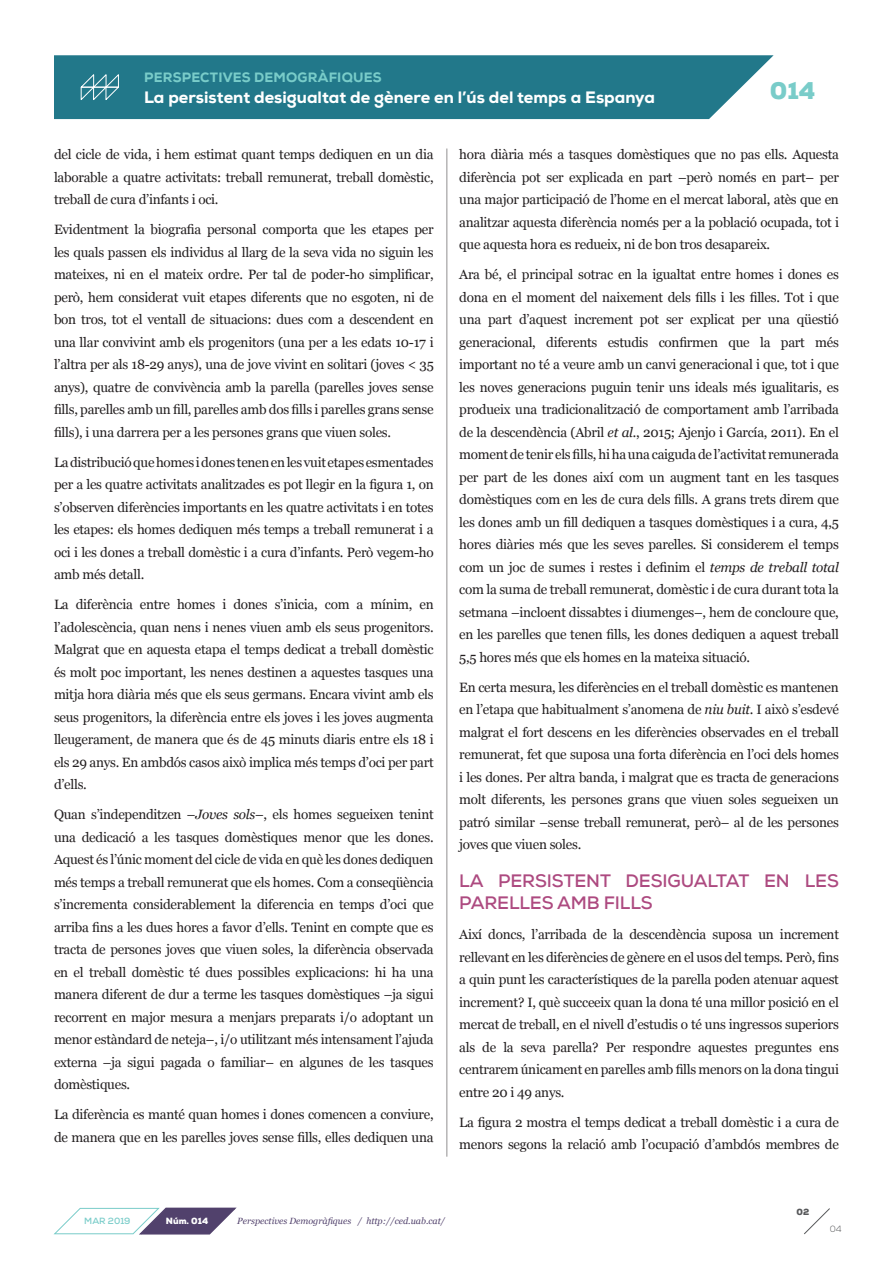
<style>
.page{position:relative;width:893px;height:1263px;background:#fff}
.page>*{position:absolute;margin:0;border:0;box-sizing:border-box;transform-origin:0 0}
.t1{font:900 24.15px "Nexa";color:#79ccc9}
._1{font:700 18px/22.5px "Nexa";letter-spacing:-.005em;color:#ad4a80}
.t2{font:800 16.5px "Nexa";color:#fff}
._1-2{font:13.5px/22.5px "Georgia";letter-spacing:-.02em;color:#231f20;text-align:justify}
.t3{font:800 13.5px "Nexa";letter-spacing:.015em;color:#79ccc9}
.Texto_cursiva_SUBIND{font:italic 9px "Georgia";color:#51416c}
.Texto_pequeño{font:700 9px "Nexa";color:#79ccc9}
.t4{font:900 9px "Nexa";color:#fff}
.t5{font:900 9px "Nexa";color:#57585a}
.t6{font:300 9px "Nexa";color:#57585a}
.s1{font-style:italic}
</style>
<div class="page">
<hr style="left:446px;top:149px;width:1px;height:1008px;background:#231f20">
<div style="left:54px;top:55px;width:720px;height:64px;background:#22788a"></div>
<svg style="left:79px;top:73px;width:41px;height:28px"></svg>
<svg style="left:53px;top:1207px;width:184px;height:28px"></svg>
<svg style="left:804px;top:1208px;width:26px;height:27px"></svg>
<p class="t3" style="left:144px;top:69px;width:239px">PERSPECTIVES DEMOGRÀFIQUES</p>
<p class="t2" style="left:144px;top:86px;width:512px">La persistent desigualtat de gènere en l’ús del temps a Espanya</p>
<p class="t1" style="left:770px;top:75px;width:47px">014</p>
<p class="_1-2" style="left:54px;top:143px;width:381px">del cicle de vida, i hem estimat quant temps dediquen en un dia laborable a quatre activitats: treball remunerat, treball domèstic, treball de cura d’infants i oci.</p>
<p class="_1-2" style="left:54px;top:218px;width:381px">Evidentment la biografia personal comporta que les etapes per les quals passen els individus al llarg de la seva vida no siguin les mateixes, ni en el mateix ordre. Per tal de poder-ho simplificar, però, hem considerat vuit etapes diferents que no esgoten, ni de bon tros, tot el ventall de situacions: dues com a descendent en una llar convivint amb els progenitors (una per a les edats 10-17 i l’altra per als 18-29 anys), una de jove vivint en solitari (joves &lt; 35 anys), quatre de convivència amb la parella (parelles joves sense fills, parelles amb un fill, parelles amb dos fills i parelles grans sense fills), i una darrera per a les persones grans que viuen soles.</p>
<p class="_1-2" style="left:54px;top:451px;width:381px">La distribució que homes i dones tenen en les vuit etapes esmentades per a les quatre activitats analitzades es pot llegir en la figura 1, on s’observen diferències importants en les quatre activitats i en totes les etapes: els homes dediquen més temps a treball remunerat i a oci i les dones a treball domèstic i a cura d’infants. Però vegem-ho amb més detall.</p>
<p class="_1-2" style="left:54px;top:593px;width:381px">La diferència entre homes i dones s’inicia, com a mínim, en l’adolescència, quan nens i nenes viuen amb els seus progenitors.<br>Malgrat que en aquesta etapa el temps dedicat a treball domèstic és molt poc important, les nenes destinen a aquestes tasques una mitja hora diària més que els seus germans. Encara vivint amb els seus progenitors, la diferència entre els joves i les joves augmenta lleugerament, de manera que és de 45 minuts diaris entre els 18 i els 29 anys. En ambdós casos això implica més temps d’oci per part d’ells.</p>
<p class="_1-2" style="left:54px;top:803px;width:381px">Quan s’independitzen –<span class="s1">Joves sols</span>–, els homes segueixen tenint una dedicació a les tasques domèstiques menor que les dones.<br>Aquest és l’únic moment del cicle de vida en què les dones dediquen més temps a treball remunerat que els homes. Com a conseqüència s’incrementa considerablement la diferencia en temps d’oci que arriba fins a les dues hores a favor d’ells. Tenint en compte que es tracta de persones joves que viuen soles, la diferència observada en el treball domèstic té dues possibles explicacions: hi ha una manera diferent de dur a terme les tasques domèstiques –ja sigui recorrent en major mesura a menjars preparats i/o adoptant un menor estàndard de neteja–, i/o utilitzant més intensament l’ajuda externa –ja sigui pagada o familiar– en algunes de les tasques domèstiques.</p>
<p class="_1-2" style="left:54px;top:1103px;width:381px">La diferència es manté quan homes i dones comencen a conviure, de manera que en les parelles joves sense fills, elles dediquen una</p>
<p class="_1-2" style="left:459px;top:143px;width:381px">hora diària més a tasques domèstiques que no pas ells. Aquesta diferència pot ser explicada en part –però només en part– per una major participació de l’home en el mercat laboral, atès que en analitzar aquesta diferència només per a la població ocupada, tot i que aquesta hora es redueix, ni de bon tros desapareix.</p>
<p class="_1-2" style="left:459px;top:263px;width:381px">Ara bé, el principal sotrac en la igualtat entre homes i dones es dona en el moment del naixement dels fills i les filles. Tot i que una part d’aquest increment pot ser explicat per una qüestió generacional, diferents estudis confirmen que la part més important no té a veure amb un canvi generacional i que, tot i que les noves generacions puguin tenir uns ideals més igualitaris, es produeix una tradicionalització de comportament amb l’arribada de la descendència (Abril <span class="s1">et al.</span>, 2015; Ajenjo i García, 2011). En el moment de tenir els fills, hi ha una caiguda de l’activitat remunerada per part de les dones així com un augment tant en les tasques domèstiques com en les de cura dels fills. A grans trets direm que les dones amb un fill dediquen a tasques domèstiques i a cura, 4,5 hores diàries més que les seves parelles. Si considerem el temps com un joc de sumes i restes i definim el <span class="s1">temps de treball total </span>com la suma de treball remunerat, domèstic i de cura durant tota la setmana –incloent dissabtes i diumenges–, hem de concloure que, en les parelles que tenen fills, les dones dediquen a aquest treball 5,5 hores més que els homes en la mateixa situació.</p>
<p class="_1-2" style="left:459px;top:676px;width:381px">En certa mesura, les diferències en el treball domèstic es mantenen en l’etapa que habitualment s’anomena de <span class="s1">niu buit</span>. I això s’esdevé malgrat el fort descens en les diferències observades en el treball remunerat, fet que suposa una forta diferència en l’oci dels homes i les dones. Per altra banda, i malgrat que es tracta de generacions molt diferents, les persones grans que viuen soles segueixen un patró similar –sense treball remunerat, però– al de les persones joves que viuen soles.</p>
<p class="_1" style="left:459px;top:869px;width:381px">LA PERSISTENT DESIGUALTAT EN LES<br>PARELLES AMB FILLS</p>
<p class="_1-2" style="left:459px;top:923px;width:381px">Així doncs, l’arribada de la descendència suposa un increment rellevant en les diferències de gènere en el usos del temps. Però, fins a quin punt les característiques de la parella poden atenuar aquest increment? I, què succeeix quan la dona té una millor posició en el mercat de treball, en el nivell d’estudis o té uns ingressos superiors als de la seva parella? Per respondre aquestes preguntes ens centrarem únicament en parelles amb fills menors on la dona tingui entre 20 i 49 anys.</p>
<p class="_1-2" style="left:459px;top:1111px;width:381px">La figura 2 mostra el temps dedicat a treball domèstic i a cura de menors segons la relació amb l’ocupació d’ambdós membres de</p>
<p class="Texto_pequeño" style="left:84px;top:1215px;width:48px">MAR 2019</p>
<p class="t4" style="left:166px;top:1215px;width:44px">Núm. 014</p>
<p class="Texto_cursiva_SUBIND" style="left:237px;top:1215px;width:209px">Perspectives Demogràfiques / http://ced.uab.cat/</p>
<p class="t5" style="left:797px;top:1206px;width:14px">02</p>
<p class="t6" style="left:830px;top:1223px;width:13px">04</p>
</div>
